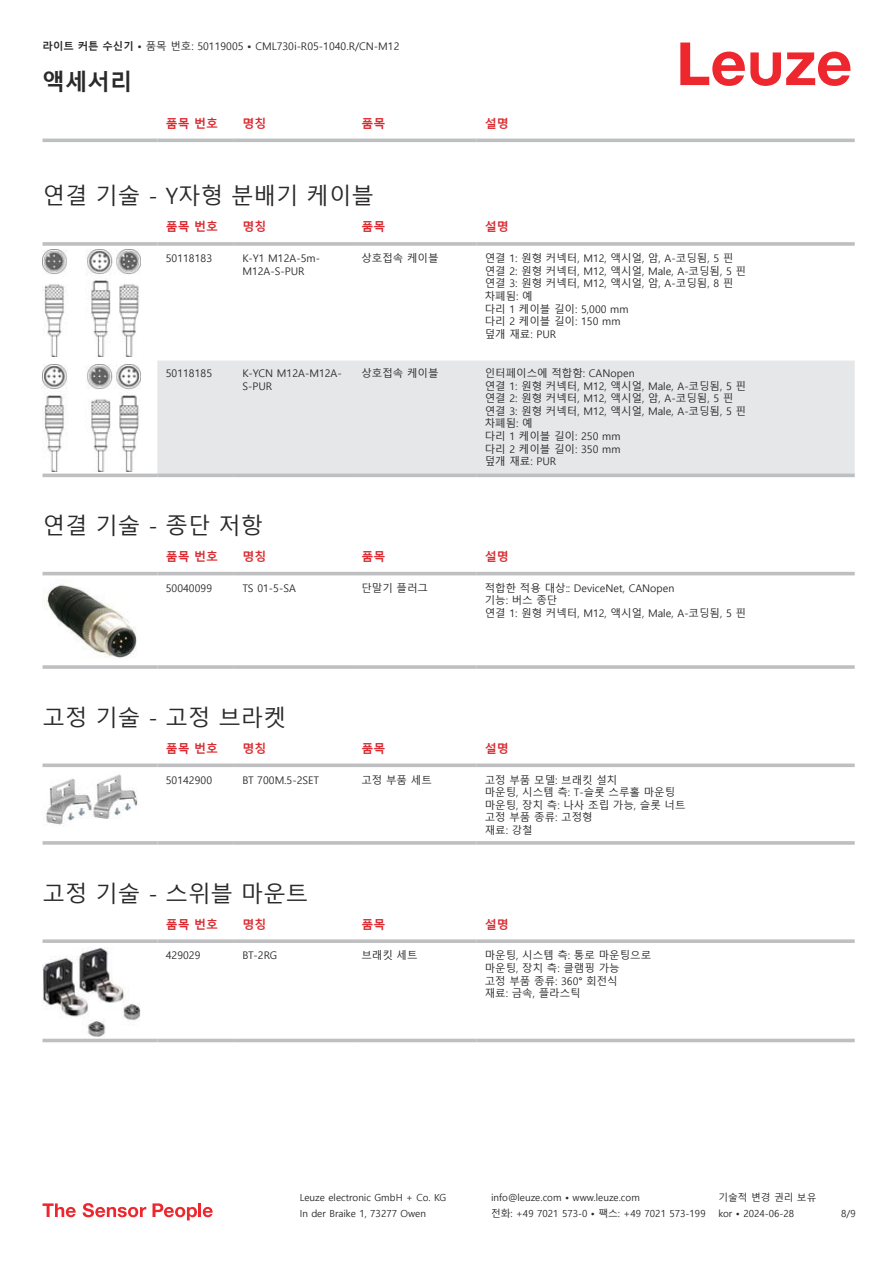
<style>
.page{position:relative;width:893px;height:1263px;background:#fff}
.page>*{position:absolute;margin:0;border:0;box-sizing:border-box;transform-origin:0 0}
.t1{font:22.5px "Malgun Gothic";color:#2b292a}
.t2{font:700 22.5px "Malgun Gothic";color:#2b292a}
.t3{font:700 12px "Malgun Gothic";color:#db2a30}
.t4{font:10.5px/12.6px "Malgun Gothic";color:#2b292a}
.t5{font:9.75px "Malgun Gothic";color:#2b292a}
.s1{font-weight:700}
</style>
<div class="page">
<svg style="left:680px;top:43px;width:170px;height:43px"></svg>
<svg style="left:43px;top:138px;width:812px;height:1px"></svg>
<hr style="left:43px;top:139px;width:114px;height:3px;background:#bdbfc1">
<hr style="left:157px;top:139px;width:77px;height:3px;background:#bdbfc1">
<hr style="left:234px;top:139px;width:119px;height:3px;background:#bdbfc1">
<hr style="left:353px;top:139px;width:123px;height:3px;background:#bdbfc1">
<hr style="left:476px;top:139px;width:379px;height:3px;background:#bdbfc1">
<svg style="left:43px;top:249px;width:811px;height:229px"></svg>
<div style="left:157px;top:361px;width:698px;height:113px;background:#e6e7e9"></div>
<svg style="left:43px;top:242px;width:114px;height:4px"></svg>
<hr style="left:157px;top:242px;width:77px;height:4px;background:#c7c8ca">
<hr style="left:234px;top:242px;width:119px;height:4px;background:#bdbfc1">
<svg style="left:353px;top:242px;width:123px;height:4px"></svg>
<hr style="left:476px;top:242px;width:379px;height:4px;background:#c7c8ca">
<hr style="left:43px;top:474px;width:114px;height:3px;background:#bdbfc1">
<hr style="left:157px;top:474px;width:77px;height:3px;background:#bdbfc1">
<hr style="left:234px;top:474px;width:119px;height:3px;background:#bdbfc1">
<hr style="left:353px;top:474px;width:123px;height:3px;background:#bdbfc1">
<hr style="left:476px;top:474px;width:379px;height:3px;background:#bdbfc1">
<img style="left:43px;top:250px;width:97px;height:106px">
<img style="left:43px;top:365px;width:97px;height:106px">
<svg style="left:43px;top:571px;width:812px;height:9px"></svg>
<hr style="left:43px;top:572px;width:114px;height:3px;background:#bdbfc1">
<hr style="left:157px;top:572px;width:77px;height:3px;background:#bdbfc1">
<hr style="left:234px;top:572px;width:119px;height:3px;background:#bdbfc1">
<hr style="left:353px;top:572px;width:123px;height:3px;background:#bdbfc1">
<hr style="left:476px;top:572px;width:379px;height:3px;background:#bdbfc1">
<hr style="left:43px;top:665px;width:114px;height:4px;background:#bdbfc1">
<hr style="left:157px;top:665px;width:77px;height:4px;background:#c7c9ca">
<hr style="left:234px;top:665px;width:119px;height:4px;background:#bdbfc1">
<hr style="left:353px;top:665px;width:123px;height:4px;background:#bdbfc1">
<hr style="left:476px;top:665px;width:379px;height:4px;background:#c7c9ca">
<img style="left:44px;top:581px;width:93px;height:77px">
<svg style="left:43px;top:763px;width:114px;height:4px"></svg>
<svg style="left:157px;top:763px;width:77px;height:4px"></svg>
<svg style="left:234px;top:763px;width:119px;height:4px"></svg>
<svg style="left:353px;top:763px;width:123px;height:4px"></svg>
<svg style="left:476px;top:763px;width:379px;height:4px;fill:#bdbfc1"></svg>
<svg style="left:43px;top:841px;width:114px;height:4px"></svg>
<hr style="left:157px;top:841px;width:77px;height:4px;background:#c5c7c9">
<svg style="left:234px;top:841px;width:119px;height:4px"></svg>
<svg style="left:353px;top:841px;width:123px;height:4px"></svg>
<hr style="left:476px;top:841px;width:379px;height:4px;background:#c5c7c9">
<img style="left:46px;top:774px;width:92px;height:51px">
<svg style="left:43px;top:1010px;width:812px;height:33px"></svg>
<svg style="left:43px;top:939px;width:114px;height:4px"></svg>
<svg style="left:157px;top:939px;width:77px;height:4px"></svg>
<svg style="left:234px;top:939px;width:119px;height:4px"></svg>
<svg style="left:353px;top:939px;width:123px;height:4px"></svg>
<svg style="left:476px;top:939px;width:379px;height:4px;fill:#bfc1c2"></svg>
<hr style="left:43px;top:1039px;width:114px;height:3px;background:#bdbfc1">
<hr style="left:157px;top:1039px;width:77px;height:3px;background:#bdbfc1">
<hr style="left:234px;top:1039px;width:119px;height:3px;background:#bdbfc1">
<hr style="left:353px;top:1039px;width:123px;height:3px;background:#bdbfc1">
<hr style="left:476px;top:1039px;width:379px;height:3px;background:#bdbfc1">
<img style="left:43px;top:948px;width:97px;height:88px">
<svg style="left:43px;top:1203px;width:33px;height:14px"></svg>
<svg style="left:83px;top:1203px;width:63px;height:14px"></svg>
<svg style="left:153px;top:1203px;width:44px;height:17px"></svg>
<hr style="left:198px;top:1203px;width:3px;height:14px;background:#ed272d">
<svg style="left:203px;top:1207px;width:10px;height:10px"></svg>
<p class="t4" style="left:43px;top:40px;width:358px"><span class="s1">라이트 커튼 수신기 •</span> 품목 번호: 50119005 <span class="s1">•</span> CML730i-R05-1040.R/CN-M12</p>
<h1 class="t2" style="left:43px;top:69px;width:91px">액세서리</h1>
<p class="t3" style="left:166px;top:116px;width:54px">품목 번호</p>
<p class="t3" style="left:242px;top:116px;width:25px">명칭</p>
<p class="t3" style="left:361px;top:116px;width:25px">품목</p>
<p class="t3" style="left:485px;top:116px;width:25px">설명</p>
<h1 class="t1" style="left:43px;top:184px;width:333px">연결 기술 - Y자형 분배기 케이블</h1>
<p class="t3" style="left:166px;top:220px;width:54px">품목 번호</p>
<p class="t3" style="left:242px;top:220px;width:25px">명칭</p>
<p class="t3" style="left:361px;top:220px;width:25px">품목</p>
<p class="t3" style="left:485px;top:220px;width:25px">설명</p>
<p class="t4" style="left:166px;top:252px;width:48px">50118183</p>
<p class="t4" style="left:242px;top:252px;width:79px">K-Y1 M12A-5m-<br>M12A-S-PUR</p>
<p class="t4" style="left:361px;top:252px;width:79px">상호접속 케이블</p>
<p class="t4" style="left:485px;top:252px;width:263px">연결 1: 원형 커넥터, M12, 액시얼, 암, A-코딩됨, 5 핀 연결 2: 원형 커넥터, M12, 액시얼, Male, A-코딩됨, 5 핀 연결 3: 원형 커넥터, M12, 액시얼, 암, A-코딩됨, 8 핀 차폐됨: 예<br>다리 1 케이블 길이: 5,000 mm<br>다리 2 케이블 길이: 150 mm<br>덮개 재료: PUR</p>
<p class="t4" style="left:166px;top:367px;width:48px">50118185</p>
<p class="t4" style="left:242px;top:367px;width:101px">K-YCN M12A-M12A-<br>S-PUR</p>
<p class="t4" style="left:361px;top:367px;width:79px">상호접속 케이블</p>
<p class="t4" style="left:485px;top:367px;width:263px">인터페이스에 적합함: CANopen<br>연결 1: 원형 커넥터, M12, 액시얼, Male, A-코딩됨, 5 핀 연결 2: 원형 커넥터, M12, 액시얼, 암, A-코딩됨, 5 핀 연결 3: 원형 커넥터, M12, 액시얼, Male, A-코딩됨, 5 핀 차폐됨: 예<br>다리 1 케이블 길이: 250 mm<br>다리 2 케이블 길이: 350 mm<br>덮개 재료: PUR</p>
<h1 class="t1" style="left:43px;top:513px;width:222px">연결 기술 - 종단 저항</h1>
<p class="t3" style="left:166px;top:549px;width:54px">품목 번호</p>
<p class="t3" style="left:242px;top:549px;width:25px">명칭</p>
<p class="t3" style="left:361px;top:549px;width:25px">품목</p>
<p class="t3" style="left:485px;top:549px;width:25px">설명</p>
<p class="t4" style="left:166px;top:582px;width:48px">50040099</p>
<p class="t4" style="left:242px;top:582px;width:55px">TS 01-5-SA</p>
<p class="t4" style="left:361px;top:582px;width:68px">단말기 플러그</p>
<p class="t4" style="left:485px;top:582px;width:263px">적합한 적용 대상:: DeviceNet, CANopen<br>기능: 버스 종단<br>연결 1: 원형 커넥터, M12, 액시얼, Male, A-코딩됨, 5 핀</p>
<h1 class="t1" style="left:43px;top:705px;width:245px">고정 기술 - 고정 브라켓</h1>
<p class="t3" style="left:166px;top:741px;width:54px">품목 번호</p>
<p class="t3" style="left:242px;top:741px;width:25px">명칭</p>
<p class="t3" style="left:361px;top:741px;width:25px">품목</p>
<p class="t3" style="left:485px;top:741px;width:25px">설명</p>
<p class="t4" style="left:166px;top:774px;width:48px">50142900</p>
<p class="t4" style="left:242px;top:774px;width:78px">BT 700M.5-2SET</p>
<p class="t4" style="left:361px;top:774px;width:72px">고정 부품 세트</p>
<p class="t4" style="left:485px;top:774px;width:202px">고정 부품 모델: 브래킷 설치<br>마운팅, 시스템 측: T-슬롯 스루홀 마운팅 마운팅, 장치 측: 나사 조립 가능, 슬롯 너트 고정 부품 종류: 고정형<br>재료: 강철</p>
<h1 class="t1" style="left:43px;top:881px;width:267px">고정 기술 - 스위블 마운트</h1>
<p class="t3" style="left:166px;top:917px;width:54px">품목 번호</p>
<p class="t3" style="left:242px;top:917px;width:25px">명칭</p>
<p class="t3" style="left:361px;top:917px;width:25px">품목</p>
<p class="t3" style="left:485px;top:917px;width:25px">설명</p>
<p class="t4" style="left:166px;top:949px;width:36px">429029</p>
<p class="t4" style="left:242px;top:949px;width:36px">BT-2RG</p>
<p class="t4" style="left:361px;top:949px;width:58px">브래킷 세트</p>
<p class="t4" style="left:485px;top:949px;width:168px">마운팅, 시스템 측: 통로 마운팅으로 마운팅, 장치 측: 클램핑 가능<br>고정 부품 종류: 360° 회전식<br>재료: 금속, 플라스틱</p>
<p class="t5" style="left:300px;top:1192px;width:148px">Leuze electronic GmbH + Co. KG</p>
<p class="t5" style="left:491px;top:1192px;width:150px">info@leuze.com • www.leuze.com</p>
<p class="t5" style="left:718px;top:1192px;width:100px">기술적 변경 권리 보유</p>
<p class="t5" style="left:300px;top:1208px;width:128px">In der Braike 1, 73277 Owen</p>
<p class="t5" style="left:491px;top:1208px;width:216px">전화: +49 7021 573-0 • 팩스: +49 7021 573-199</p>
<p class="t5" style="left:718px;top:1208px;width:77px">kor • 2024-06-28</p>
<p class="t5" style="left:841px;top:1208px;width:16px">8/9</p>
</div>
